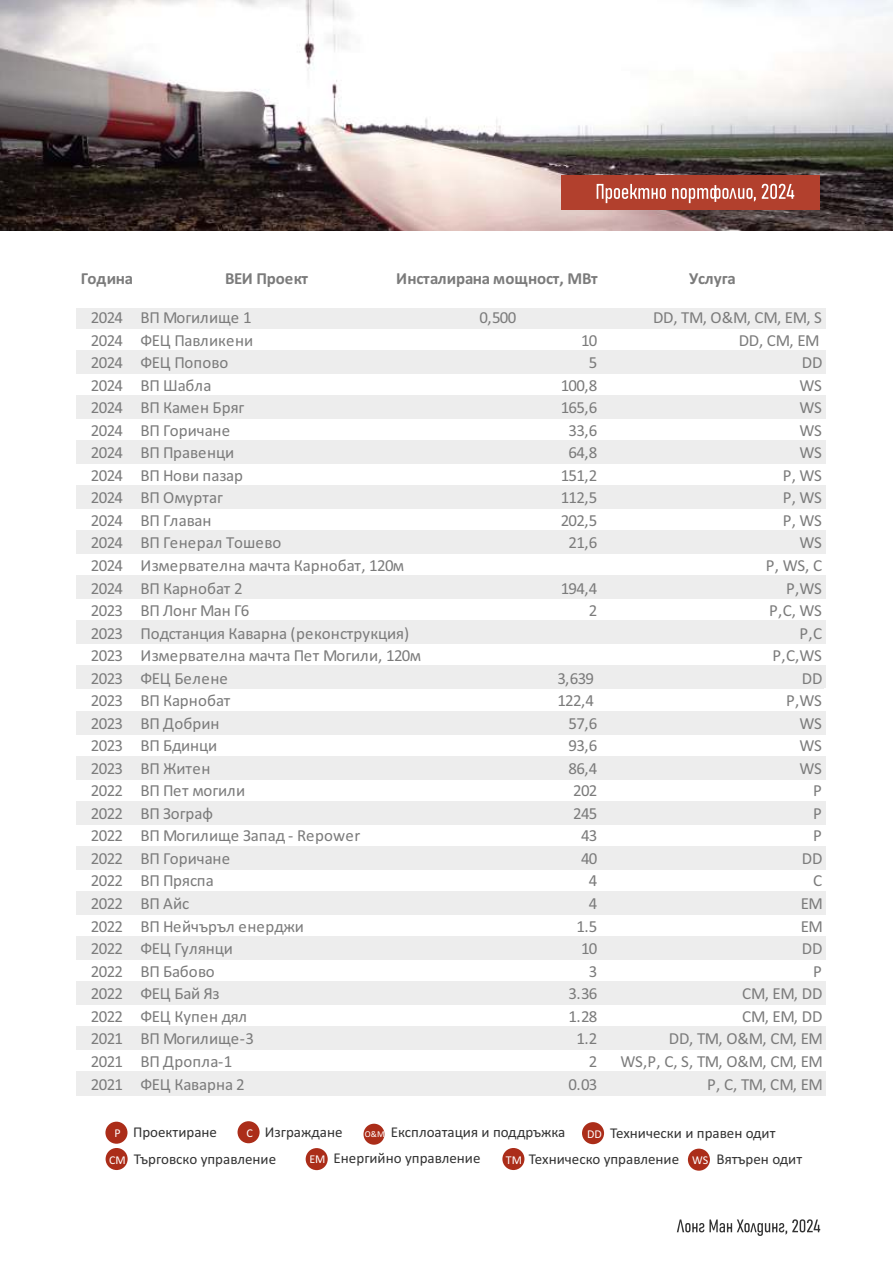
<style>
.page{position:relative;width:893px;height:1263px;background:#fff}
.page>*{position:absolute;margin:0;border:0;box-sizing:border-box;transform-origin:0 0}
.t1{font:16.95px "Calibri";letter-spacing:-.01em;color:#7b7b7b}
.t2{font:700 16.95px "Calibri";letter-spacing:-.01em;color:#7b7b7b}
.t3{font:15px "Calibri";color:#333}
.s1{font-size:12px;color:#fff}
.s2{font-size:9px;color:#fff}
</style>
<div class="page">
<svg style="left:677px;top:1219px;width:143px;height:17px"></svg>
<div style="left:105px;top:1122px;width:22px;height:22px;background:#ab2d19;border-radius:50%"></div>
<div style="left:363px;top:1124px;width:21px;height:21px;background:#ab2d19;border-radius:50%"></div>
<div style="left:238px;top:1121px;width:22px;height:22px;background:#ab2d19;border-radius:50%"></div>
<div style="left:582px;top:1122px;width:22px;height:22px;background:#ab2d19;border-radius:50%"></div>
<div style="left:502px;top:1148px;width:22px;height:22px;background:#ab2d19;border-radius:50%"></div>
<div style="left:106px;top:1148px;width:22px;height:22px;background:#ab2d19;border-radius:50%"></div>
<div style="left:306px;top:1148px;width:22px;height:22px;background:#ab2d19;border-radius:50%"></div>
<div style="left:688px;top:1148px;width:22px;height:23px;background:#ab2d19;border-radius:50%"></div>
<img style="left:0;top:0;width:893px;height:230px">
<div style="left:562px;top:176px;width:258px;height:34px;background:#b2402d"></div>
<svg style="left:597px;top:184px;width:69px;height:19px"></svg>
<svg style="left:672px;top:185px;width:84px;height:18px"></svg>
<svg style="left:762px;top:184px;width:32px;height:15px"></svg>
<div style="left:76px;top:305px;width:750px;height:24px;background:#ededed"></div>
<div style="left:76px;top:350px;width:750px;height:24px;background:#ededed"></div>
<div style="left:76px;top:395px;width:750px;height:24px;background:#ededed"></div>
<div style="left:76px;top:440px;width:750px;height:24px;background:#ededed"></div>
<div style="left:76px;top:485px;width:750px;height:24px;background:#ededed"></div>
<div style="left:76px;top:530px;width:750px;height:24px;background:#ededed"></div>
<div style="left:76px;top:575px;width:750px;height:24px;background:#ededed"></div>
<div style="left:76px;top:620px;width:750px;height:24px;background:#ededed"></div>
<div style="left:76px;top:666px;width:750px;height:23px;background:#ededed"></div>
<hr style="left:824px;top:688px;width:2px;height:24px;background:#fff">
<div style="left:76px;top:711px;width:750px;height:23px;background:#ededed"></div>
<div style="left:76px;top:756px;width:750px;height:23px;background:#ededed"></div>
<div style="left:76px;top:801px;width:750px;height:23px;background:#ededed"></div>
<div style="left:76px;top:846px;width:750px;height:23px;background:#ededed"></div>
<div style="left:76px;top:891px;width:750px;height:24px;background:#ededed"></div>
<div style="left:76px;top:936px;width:750px;height:24px;background:#ededed"></div>
<div style="left:76px;top:981px;width:750px;height:24px;background:#ededed"></div>
<div style="left:76px;top:1026px;width:750px;height:24px;background:#ededed"></div>
<div style="left:76px;top:1071px;width:750px;height:25px;background:#ededed"></div>
<div style="left:73px;top:303px;width:760px;height:5px;background:#fff"></div>
<p class="t2" style="left:81px;top:271px;width:54px">Година</p>
<p class="t2" style="left:225px;top:271px;width:85px">ВЕИ Проект</p>
<p class="t2" style="left:396px;top:271px;width:203px">Инсталирана мощност, МВт</p>
<p class="t2" style="left:689px;top:271px;width:48px">Услуга</p>
<p class="t1" style="left:91px;top:310px;width:162px">2024 ВП Могилище 1</p>
<p class="t1" style="left:480px;top:310px;width:38px">0,500</p>
<p class="t1" style="left:653px;top:310px;width:170px">DD, TM, O&amp;M, CM, EM, S</p>
<p class="t1" style="left:91px;top:333px;width:164px">2024 ФЕЦ Павликени</p>
<p class="t1" style="left:581px;top:333px;width:18px">10</p>
<p class="t1" style="left:739px;top:333px;width:82px">DD, CM, EM</p>
<p class="t1" style="left:91px;top:355px;width:139px">2024 ФЕЦ Попово</p>
<p class="t1" style="left:589px;top:355px;width:10px">5</p>
<p class="t1" style="left:802px;top:355px;width:22px">DD</p>
<p class="t1" style="left:91px;top:378px;width:122px">2024 ВП Шабла</p>
<p class="t1" style="left:561px;top:378px;width:38px">100,8</p>
<p class="t1" style="left:800px;top:378px;width:24px">WS</p>
<p class="t1" style="left:91px;top:401px;width:155px">2024 ВП Камен Бряг</p>
<p class="t1" style="left:561px;top:401px;width:38px">165,6</p>
<p class="t1" style="left:800px;top:401px;width:24px">WS</p>
<p class="t1" style="left:91px;top:423px;width:141px">2024 ВП Горичане</p>
<p class="t1" style="left:569px;top:423px;width:30px">33,6</p>
<p class="t1" style="left:800px;top:423px;width:24px">WS</p>
<p class="t1" style="left:91px;top:446px;width:145px">2024 ВП Правенци</p>
<p class="t1" style="left:569px;top:446px;width:30px">64,8</p>
<p class="t1" style="left:800px;top:446px;width:24px">WS</p>
<p class="t1" style="left:91px;top:468px;width:153px">2024 ВП Нови пазар</p>
<p class="t1" style="left:561px;top:468px;width:38px">151,2</p>
<p class="t1" style="left:783px;top:468px;width:41px">P, WS</p>
<p class="t1" style="left:91px;top:491px;width:134px">2024 ВП Омуртаг</p>
<p class="t1" style="left:561px;top:491px;width:38px">112,5</p>
<p class="t1" style="left:783px;top:491px;width:41px">P, WS</p>
<p class="t1" style="left:91px;top:513px;width:122px">2024 ВП Главан</p>
<p class="t1" style="left:561px;top:513px;width:38px">202,5</p>
<p class="t1" style="left:783px;top:513px;width:41px">P, WS</p>
<p class="t1" style="left:91px;top:536px;width:192px">2024 ВП Генерал Тошево</p>
<p class="t1" style="left:569px;top:536px;width:30px">21,6</p>
<p class="t1" style="left:800px;top:536px;width:24px">WS</p>
<p class="t1" style="left:91px;top:558px;width:315px">2024 Измервателна мачта Карнобат, 120м</p>
<p class="t1" style="left:766px;top:558px;width:58px">P, WS, C</p>
<p class="t1" style="left:91px;top:581px;width:153px">2024 ВП Карнобат 2</p>
<p class="t1" style="left:561px;top:581px;width:38px">194,4</p>
<p class="t1" style="left:786px;top:581px;width:37px">P,WS</p>
<p class="t1" style="left:91px;top:603px;width:160px">2023 ВП Лонг Ман Г6</p>
<p class="t1" style="left:589px;top:603px;width:10px">2</p>
<p class="t1" style="left:769px;top:603px;width:54px">P,C, WS</p>
<p class="t1" style="left:91px;top:626px;width:320px">2023 Подстанция Каварна (реконструкция)</p>
<p class="t1" style="left:800px;top:626px;width:24px">P,C</p>
<p class="t1" style="left:91px;top:648px;width:332px">2023 Измервателна мачта Пет Могили, 120м</p>
<p class="t1" style="left:772px;top:648px;width:51px">P,C,WS</p>
<p class="t1" style="left:91px;top:671px;width:138px">2023 ФЕЦ Белене</p>
<p class="t1" style="left:557px;top:671px;width:38px">3,639</p>
<p class="t1" style="left:802px;top:671px;width:22px">DD</p>
<p class="t1" style="left:91px;top:693px;width:141px">2023 ВП Карнобат</p>
<p class="t1" style="left:557px;top:693px;width:38px">122,4</p>
<p class="t1" style="left:786px;top:693px;width:37px">Р,WS</p>
<p class="t1" style="left:91px;top:716px;width:130px">2023 ВП Добрин</p>
<p class="t1" style="left:569px;top:716px;width:30px">57,6</p>
<p class="t1" style="left:800px;top:716px;width:24px">WS</p>
<p class="t1" style="left:91px;top:738px;width:128px">2023 ВП Бдинци</p>
<p class="t1" style="left:569px;top:738px;width:30px">93,6</p>
<p class="t1" style="left:800px;top:738px;width:24px">WS</p>
<p class="t1" style="left:91px;top:761px;width:121px">2023 ВП Житен</p>
<p class="t1" style="left:569px;top:761px;width:30px">86,4</p>
<p class="t1" style="left:800px;top:761px;width:24px">WS</p>
<p class="t1" style="left:91px;top:784px;width:156px">2022 ВП Пет могили</p>
<p class="t1" style="left:573px;top:784px;width:26px">202</p>
<p class="t1" style="left:813px;top:784px;width:10px">P</p>
<p class="t1" style="left:91px;top:806px;width:124px">2022 ВП Зограф</p>
<p class="t1" style="left:573px;top:806px;width:26px">245</p>
<p class="t1" style="left:813px;top:806px;width:10px">P</p>
<p class="t1" style="left:91px;top:829px;width:271px">2022 ВП Могилище Запад - Repower</p>
<p class="t1" style="left:581px;top:829px;width:18px">43</p>
<p class="t1" style="left:813px;top:829px;width:10px">P</p>
<p class="t1" style="left:91px;top:851px;width:141px">2022 ВП Горичане</p>
<p class="t1" style="left:581px;top:851px;width:18px">40</p>
<p class="t1" style="left:802px;top:851px;width:22px">DD</p>
<p class="t1" style="left:91px;top:874px;width:125px">2022 ВП Пряспа</p>
<p class="t1" style="left:589px;top:874px;width:10px">4</p>
<p class="t1" style="left:813px;top:874px;width:11px">C</p>
<p class="t1" style="left:91px;top:896px;width:100px">2022 ВП Айс</p>
<p class="t1" style="left:589px;top:896px;width:10px">4</p>
<p class="t1" style="left:801px;top:896px;width:24px">EM</p>
<p class="t1" style="left:91px;top:919px;width:215px">2022 ВП Нейчъръл енерджи</p>
<p class="t1" style="left:576px;top:919px;width:22px">1.5</p>
<p class="t1" style="left:801px;top:919px;width:24px">EM</p>
<p class="t1" style="left:91px;top:941px;width:144px">2022 ФЕЦ Гулянци</p>
<p class="t1" style="left:581px;top:941px;width:18px">10</p>
<p class="t1" style="left:802px;top:941px;width:22px">DD</p>
<p class="t1" style="left:91px;top:964px;width:125px">2022 ВП Бабово</p>
<p class="t1" style="left:589px;top:964px;width:10px">3</p>
<p class="t1" style="left:813px;top:964px;width:10px">P</p>
<p class="t1" style="left:91px;top:986px;width:130px">2022 ФЕЦ Бай Яз</p>
<p class="t1" style="left:569px;top:986px;width:30px">3.36</p>
<p class="t1" style="left:742px;top:986px;width:82px">CM, EM, DD</p>
<p class="t1" style="left:91px;top:1009px;width:158px">2022 ФЕЦ Купен дял</p>
<p class="t1" style="left:569px;top:1009px;width:30px">1.28</p>
<p class="t1" style="left:742px;top:1009px;width:82px">CM, EM, DD</p>
<p class="t1" style="left:91px;top:1031px;width:164px">2021 ВП Могилище-3</p>
<p class="t1" style="left:576px;top:1031px;width:22px">1.2</p>
<p class="t1" style="left:669px;top:1031px;width:156px">DD, TM, O&amp;M, CM, EM</p>
<p class="t1" style="left:91px;top:1054px;width:143px">2021 ВП Дропла-1</p>
<p class="t1" style="left:589px;top:1054px;width:10px">2</p>
<p class="t1" style="left:620px;top:1054px;width:204px">WS,P, C, S, TM, O&amp;M, CM, EM</p>
<p class="t1" style="left:91px;top:1078px;width:155px">2021 ФЕЦ Каварна 2</p>
<p class="t1" style="left:569px;top:1078px;width:30px">0.03</p>
<p class="t1" style="left:707px;top:1078px;width:117px">P, C, TM, CM, EM</p>
<p class="t3" style="left:115px;top:1125px;width:104px"><span class="s1">P</span> Проектиране</p>
<p class="t3" style="left:246px;top:1126px;width:98px"><span class="s1">C</span> Изграждане</p>
<p class="t3" style="left:365px;top:1126px;width:202px"><span class="s2">O&amp;M</span> Експлоатация и поддръжка</p>
<p class="t3" style="left:587px;top:1126px;width:190px"><span class="s1">DD</span> Технически и правен одит</p>
<p class="t3" style="left:109px;top:1152px;width:169px"><span class="s1">CM</span> Търговско управление</p>
<p class="t3" style="left:309px;top:1152px;width:173px"><span class="s1">ЕМ</span> Енергийно управление</p>
<p class="t3" style="left:506px;top:1152px;width:298px"><span class="s1">TM</span> Техническо управление <span class="s1">WS</span> Вятърен одит</p>
</div>
